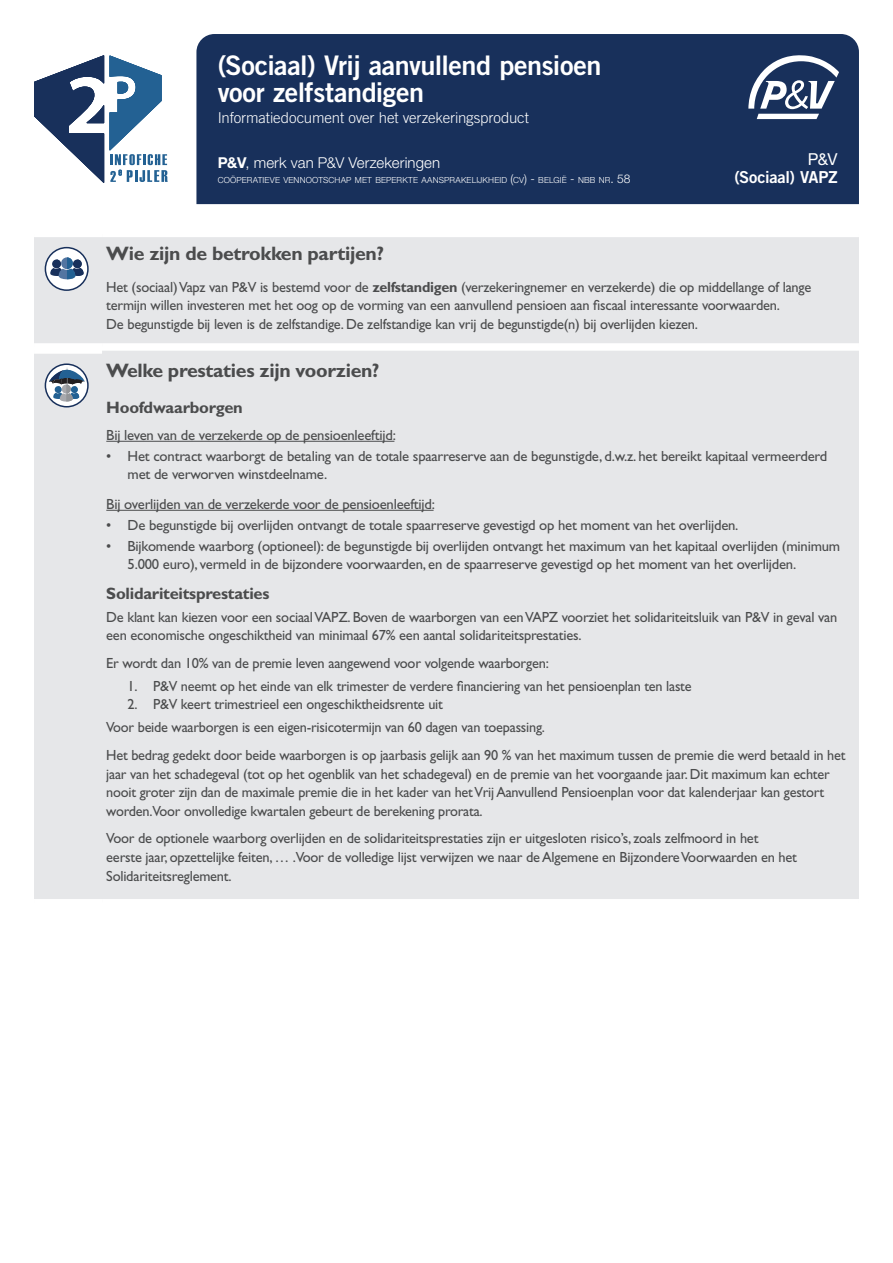
<style>
.page{position:relative;width:893px;height:1263px;background:#fff}
.page>*{position:absolute;margin:0;border:0;box-sizing:border-box;transform-origin:0 0}
.t1{font:27px/27px "Trade Gothic LT Std Bd 2";letter-spacing:-.02em;color:#fff}
.t2{font:700 19.5px "Gill Sans Std";letter-spacing:-.015em;color:#4b4c4d}
.t3{font:700 16.5px "Gill Sans Std";letter-spacing:-.015em;color:#4b4c4d}
.t4{font:16.5px "Trade Gothic LT Std Bd 2";letter-spacing:-.01em;color:#fff}
.t5{font:16.5px "Helvetica Neue LT Std";color:#fff}
.t6{font:300 15px "Trade Gothic LT Std";letter-spacing:-.01em;color:#fff}
.t7{font:300 15px "Helvetica Neue LT Std";letter-spacing:.01em;color:#fff}
.t8{font:14.7px/18.8px "Gill Sans Std";letter-spacing:-.015em;color:#4b4c4d}
.t9{font:300 8.4px "Helvetica Neue LT Std";letter-spacing:.02em;color:#fff}
.s1{font-weight:700}
.s2{font-size:12px}
</style>
<div class="page">
<div style="left:196px;top:34px;width:663px;height:170px;background:#18305b"></div>
<svg style="left:34px;top:55px;width:134px;height:128px"></svg>
<svg style="left:748px;top:55px;width:91px;height:64px"></svg>
<div style="left:34px;top:237px;width:825px;height:662px;background:#e6e7e9"></div>
<div style="left:102px;top:343px;width:757px;height:6px;background:#fff"></div>
<div style="left:34px;top:343px;width:68px;height:6px;background:#fff"></div>
<div style="left:34px;top:348px;width:68px;height:6px;background:#fff"></div>
<svg style="left:45px;top:247px;width:44px;height:44px"></svg>
<svg style="left:45px;top:363px;width:44px;height:44px"></svg>
<hr style="left:106px;top:441px;width:288px;height:1px;background:#4b4c4d">
<hr style="left:106px;top:510px;width:328px;height:1px;background:#4b4c4d">
<h1 class="t1" style="left:218px;top:51px;width:385px">(Sociaal) Vrij aanvullend pensioen voor zelfstandigen</h1>
<p class="t6" style="left:218px;top:109px;width:313px">Informatiedocument over het verzekeringsproduct</p>
<p class="t7" style="left:218px;top:153px;width:224px"><span class="s1">P&amp;V</span>, merk van P&amp;V Verzekeringen</p>
<p class="t9" style="left:218px;top:175px;width:414px">COÖPERATIEVE VENNOOTSCHAP MET BEPERKTE AANSPRAKELIJKHEID <span class="s2">(</span>CV<span class="s2">) -</span> BELGIË <span class="s2">-</span> NBB NR<span class="s2">. 58</span></p>
<p class="t5" style="left:808px;top:149px;width:31px">P&amp;V</p>
<p class="t4" style="left:734px;top:167px;width:105px">(Sociaal) VAPZ</p>
<h2 class="t2" style="left:106px;top:242px;width:279px">Wie zijn de betrokken partijen?</h2>
<p class="t8" style="left:106px;top:277px;width:707px">Het (sociaal) Vapz van P&amp;V is bestemd voor de <span class="s1">zelfstandigen</span> (verzekeringnemer en verzekerde) die op middellange of lange termijn willen investeren met het oog op de vorming van een aanvullend pensioen aan fiscaal interessante voorwaarden.<br>De begunstigde bij leven is de zelfstandige. De zelfstandige kan vrij de begunstigde(n) bij overlijden kiezen.</p>
<h2 class="t2" style="left:106px;top:359px;width:275px">Welke prestaties zijn voorzien?</h2>
<p class="t3" style="left:106px;top:397px;width:138px">Hoofdwaarborgen</p>
<p class="t8" style="left:106px;top:426px;width:291px">Bij leven van de verzekerde op de pensioenleeftijd:</p>
<p class="t8" style="left:128px;top:446px;width:701px;text-indent:-21px">• Het contract waarborgt de betaling van de totale spaarreserve aan de begunstigde, d.w.z. het bereikt kapitaal vermeerderd met de verworven winstdeelname.</p>
<p class="t8" style="left:106px;top:495px;width:330px">Bij overlijden van de verzekerde voor de pensioenleeftijd:</p>
<p class="t8" style="left:106px;top:515px;width:634px">• De begunstigde bij overlijden ontvangt de totale spaarreserve gevestigd op het moment van het overlijden.</p>
<p class="t8" style="left:128px;top:536px;width:714px;text-indent:-21px">• Bijkomende waarborg (optioneel): de begunstigde bij overlijden ontvangt het maximum van het kapitaal overlijden (minimum<br>5.000 euro), vermeld in de bijzondere voorwaarden, en de spaarreserve gevestigd op het moment van het overlijden.</p>
<p class="t3" style="left:106px;top:583px;width:165px">Solidariteitsprestaties</p>
<p class="t8" style="left:106px;top:607px;width:732px">De klant kan kiezen voor een sociaal VAPZ. Boven de waarborgen van een VAPZ voorziet het solidariteitsluik van P&amp;V in geval van een economische ongeschiktheid van minimaal 67% een aantal solidariteitsprestaties.</p>
<p class="t8" style="left:106px;top:653px;width:444px">Er wordt dan 10% van de premie leven aangewend voor volgende waarborgen:</p>
<p class="t8" style="left:128px;top:676px;width:566px">1. P&amp;V neemt op het einde van elk trimester de verdere financiering van het pensioenplan ten laste</p>
<p class="t8" style="left:106px;top:693px;width:440px;line-height:23px;text-indent:21px">2. P&amp;V keert trimestrieel een ongeschiktheidsrente uit<br>Voor beide waarborgen is een eigen-risicotermijn van 60 dagen van toepassing.</p>
<p class="t8" style="left:106px;top:745px;width:741px">Het bedrag gedekt door beide waarborgen is op jaarbasis gelijk aan 90 % van het maximum tussen de premie die werd betaald in het jaar van het schadegeval (tot op het ogenblik van het schadegeval) en de premie van het voorgaande jaar. Dit maximum kan echter nooit groter zijn dan de maximale premie die in het kader van het Vrij Aanvullend Pensioenplan voor dat kalenderjaar kan gestort worden.Voor onvolledige kwartalen gebeurt de berekening prorata.</p>
<p class="t8" style="left:106px;top:829px;width:692px">Voor de optionele waarborg overlijden en de solidariteitsprestaties zijn er uitgesloten risico’s, zoals zelfmoord in het eerste jaar, opzettelijke feiten, … .Voor de volledige lijst verwijzen we naar de Algemene en Bijzondere Voorwaarden en het<br>Solidariteitsreglement.</p>
</div>
